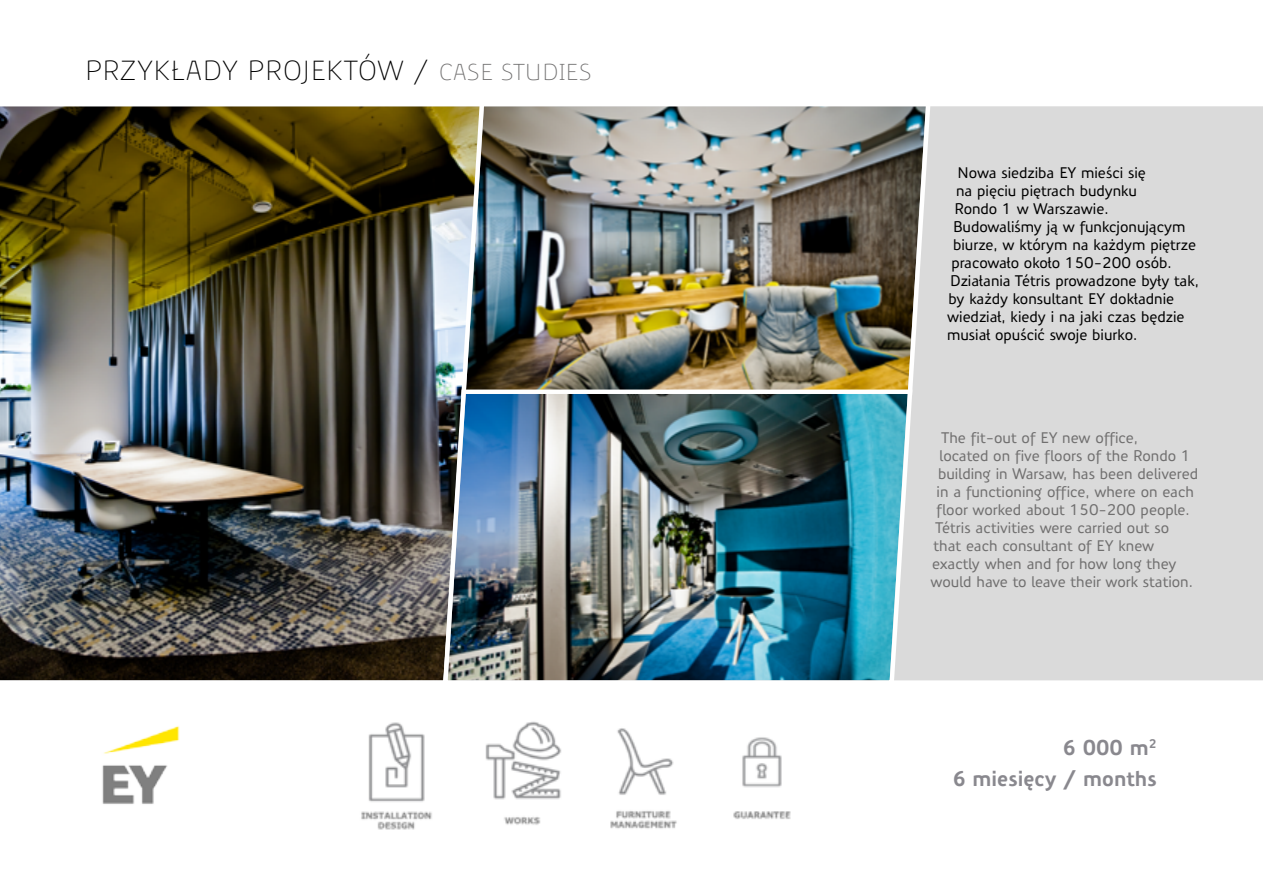
<style>
.page{position:relative;width:1263px;height:893px;background:#fff}
.page>*{position:absolute;margin:0;border:0;box-sizing:border-box;transform-origin:0 0}
.t1{font:300 27px "Precious Sans Pl";letter-spacing:.03em;color:#000}
.t2{font:700 21px/31.8px "Precious Sans Pl";color:#89888e;text-align:right}
.t3{font:500 15px "Precious Sans Pl";color:#706f6f}
.t4{font:500 15px "Precious Sans Pl";color:#000}
.s1{font-size:22.5px;color:#706f6f}
</style>
<div class="page">
<div style="left:934px;top:106px;width:329px;height:574px;background:#dadada"></div>
<img style="left:102px;top:726px;width:78px;height:78px">
<img style="left:0;top:106px;width:338px;height:575px">
<img style="left:338px;top:106px;width:596px;height:575px">
<img style="left:320px;top:387px;width:596px;height:443px">
<h1 class="t1" style="left:85px;top:53px;width:508px">PRZYKŁADY PROJEKTÓW / <span class="s1">CASE STUDIES</span></h1>
<p class="t4" style="left:957px;top:163px;width:190px">Nowa siedziba EY mieści się</p>
<p class="t4" style="left:956px;top:181px;width:182px">na pięciu piętrach budynku</p>
<p class="t4" style="left:954px;top:199px;width:155px">Rondo 1 w Warszawie.</p>
<p class="t4" style="left:953px;top:217px;width:234px">Budowaliśmy ją w funkcjonującym</p>
<p class="t4" style="left:953px;top:235px;width:244px">biurze, w którym na każdym piętrze</p>
<p class="t4" style="left:951px;top:253px;width:222px">pracowało około 150-200 osób.</p>
<p class="t4" style="left:950px;top:271px;width:250px">Działania Tétris prowadzone były tak,</p>
<p class="t4" style="left:948px;top:289px;width:227px">by każdy konsultant EY dokładnie</p>
<p class="t4" style="left:947px;top:307px;width:239px">wiedział, kiedy i na jaki czas będzie</p>
<p class="t4" style="left:947px;top:325px;width:192px">musiał opuścić swoje biurko.</p>
<p class="t3" style="left:941px;top:428px;width:198px">The fit-out of EY new office,</p>
<p class="t3" style="left:939px;top:446px;width:252px">located on five floors of the Rondo 1</p>
<p class="t3" style="left:938px;top:464px;width:261px">building in Warsaw, has been delivered</p>
<p class="t3" style="left:936px;top:482px;width:259px">in a functioning office, where on each</p>
<p class="t3" style="left:936px;top:500px;width:255px">floor worked about 150-200 people.</p>
<p class="t3" style="left:935px;top:518px;width:236px">Tétris activities were carried out so</p>
<p class="t3" style="left:933px;top:536px;width:222px">that each consultant of EY knew</p>
<p class="t3" style="left:932px;top:554px;width:246px">exactly when and for how long they</p>
<p class="t3" style="left:930px;top:572px;width:264px">would have to leave their work station.</p>
<h2 class="t2" style="left:952px;top:732px;width:206px">6 000 m<sup>2<br></sup>6 miesięcy / months</h2>
</div>
